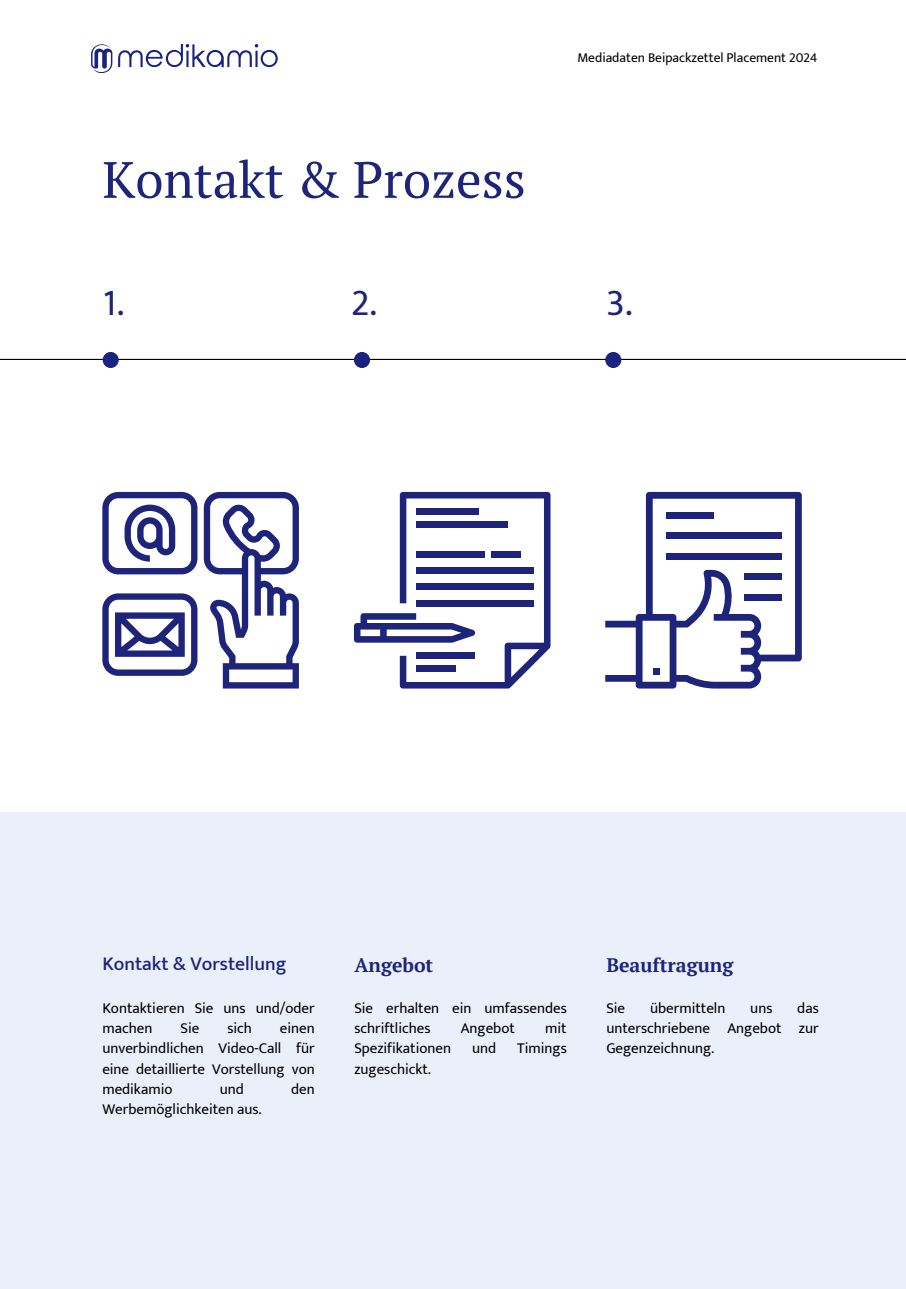
<style>
.page{position:relative;width:906px;height:1289px;background:#fff}
.page>*{position:absolute;margin:0;border:0;box-sizing:border-box;transform-origin:0 0}
.t1{font:51px "PT Serif";color:#1d2479}
.t2{font:37.5px "Mukta";color:#1d2479}
.t3{font:500 19.5px "Mukta";color:#1d2479}
.t4{font:700 19.5px "PT Serif";color:#1d2479}
.t5{font:15px/20.2px "Mukta";color:#000}
.t6{font:13.5px "Mukta";color:#000}
</style>
<div class="page">
<hr style="left:0;top:359px;width:906px;height:1px;background:#000">
<div style="left:103px;top:352px;width:16px;height:16px;background:#1a237e;border-radius:50%"></div>
<div style="left:354px;top:352px;width:16px;height:16px;background:#1a237e;border-radius:50%"></div>
<div style="left:605px;top:352px;width:16px;height:16px;background:#1a237e;border-radius:50%"></div>
<div style="left:0;top:812px;width:906px;height:476px;background:#e9f0fa"></div>
<svg style="left:204px;top:492px;width:95px;height:196px"></svg>
<svg style="left:102px;top:492px;width:95px;height:82px"></svg>
<svg style="left:102px;top:593px;width:95px;height:82px"></svg>
<svg style="left:354px;top:492px;width:196px;height:196px"></svg>
<div style="left:491px;top:551px;width:30px;height:6px;background:#1d2479"></div>
<svg style="left:605px;top:492px;width:197px;height:196px"></svg>
<div style="left:666px;top:512px;width:47px;height:7px;background:#1d2479"></div>
<div style="left:666px;top:532px;width:115px;height:7px;background:#1d2479"></div>
<div style="left:666px;top:553px;width:115px;height:6px;background:#1d2479"></div>
<div style="left:744px;top:573px;width:37px;height:7px;background:#1d2479"></div>
<div style="left:744px;top:593px;width:37px;height:7px;background:#1d2479"></div>
<svg style="left:91px;top:44px;width:21px;height:29px"></svg>
<svg style="left:118px;top:44px;width:160px;height:23px"></svg>
<h4 class="t1" style="left:102px;top:145px;width:425px">Kontakt &amp; Prozess</h4>
<p class="t6" style="left:577px;top:49px;width:241px">Mediadaten Beipackzettel Placement 2024</p>
<p class="t2" style="left:103px;top:280px;width:23px">1.</p>
<p class="t2" style="left:351px;top:280px;width:28px">2.</p>
<h3 class="t2" style="left:606px;top:280px;width:28px">3.</h3>
<p class="t3" style="left:102px;top:951px;width:186px">Kontakt &amp; Vorstellung</p>
<h1 class="t5" style="left:102px;top:997px;width:214px">Kontaktieren Sie uns und/oder machen</h1>
<h1 class="t5" style="left:180px;top:1017px;width:20px">Sie</h1>
<h1 class="t5" style="left:227px;top:1017px;width:26px">sich</h1>
<h1 class="t5" style="left:102px;top:1017px;width:214px;text-align:justify;text-indent:178px">einen unverbindlichen Video-Call für eine detaillierte Vorstellung von medikamio</h1>
<h1 class="t5" style="left:220px;top:1078px;width:26px">und</h1>
<h1 class="t5" style="left:291px;top:1078px;width:25px">den</h1>
<h1 class="t5" style="left:102px;top:1098px;width:161px">Werbemöglichkeiten aus.</h1>
<h2 class="t4" style="left:354px;top:951px;width:81px">Angebot</h2>
<p class="t5" style="left:354px;top:997px;width:214px">Sie erhalten ein umfassendes schriftliches</p>
<p class="t5" style="left:461px;top:1017px;width:56px">Angebot</p>
<p class="t5" style="left:545px;top:1017px;width:23px">mit</p>
<p class="t5" style="left:354px;top:1037px;width:98px">Spezifikationen</p>
<p class="t5" style="left:472px;top:1037px;width:26px">und</p>
<p class="t5" style="left:517px;top:1037px;width:51px">Timings</p>
<p class="t5" style="left:354px;top:1058px;width:78px">zugeschickt.</p>
<h2 class="t4" style="left:606px;top:951px;width:129px">Beauftragung</h2>
<h2 class="t5" style="left:606px;top:997px;width:20px">Sie</h2>
<h2 class="t5" style="left:650px;top:997px;width:77px">übermitteln</h2>
<h2 class="t5" style="left:750px;top:997px;width:24px">uns</h2>
<h2 class="t5" style="left:606px;top:997px;width:214px;text-align:justify;text-indent:191px">das unterschriebene Angebot zur Gegenzeichnung.</h2>
</div>
